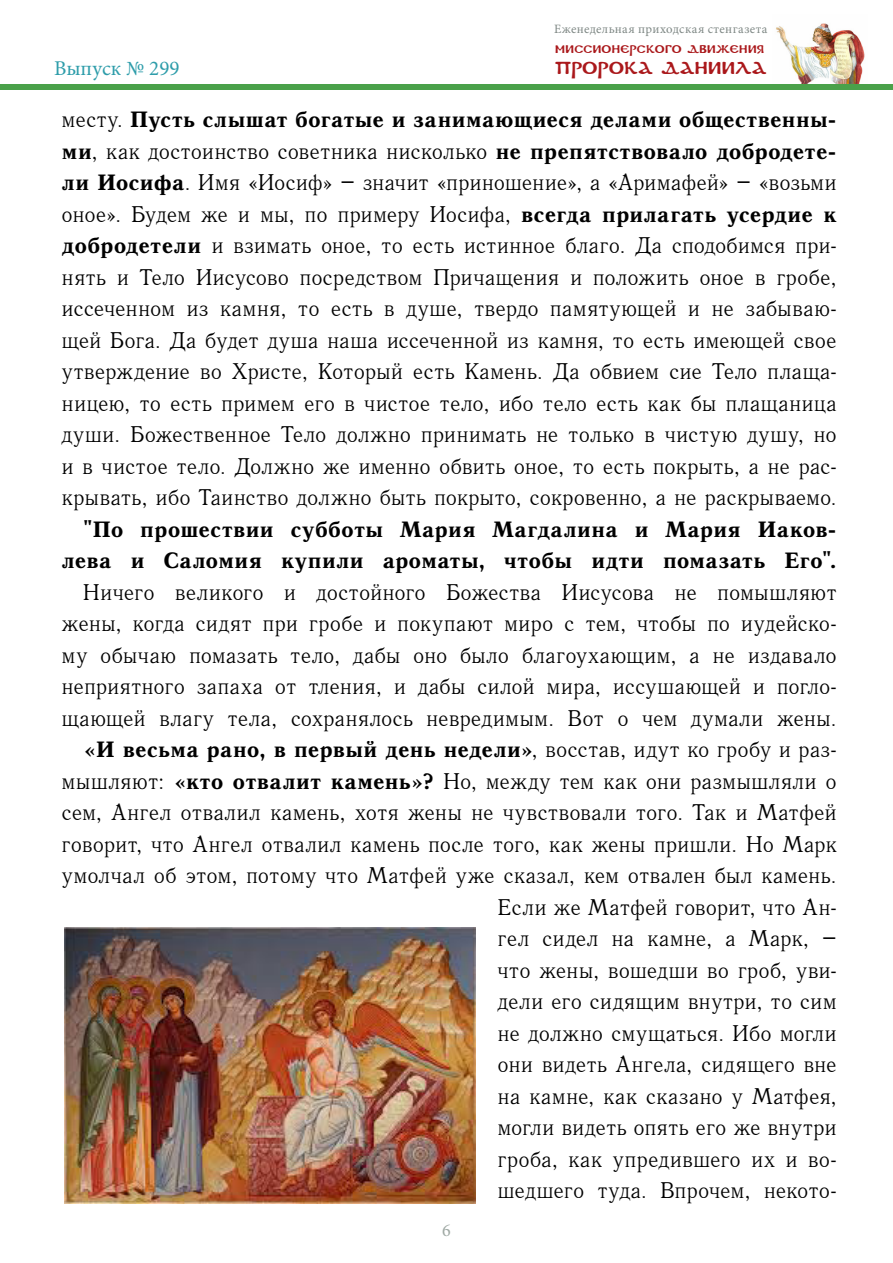
<style>
.page{position:relative;width:893px;height:1263px;background:#fff}
.page>*{position:absolute;margin:0;border:0;box-sizing:border-box;transform-origin:0 0}
._2__Основной_текст{font:22.5px/31.5px "Antiqua";color:#000;text-align:justify}
._2__Основной_текст-2{font:700 22.5px/31.5px "Antiqua";letter-spacing:-.01em;color:#000;text-align:right}
.t1{font:21px "Minion Pro";color:#2e9daa}
.t2{font:18px "Minion Pro";color:#9fa9a4}
.t3{font:17.1px "DS Coptic";letter-spacing:.01em;color:#aa181b}
.t4{font:12.75px "Minion Pro";letter-spacing:.03em;color:#7f8885}
.t5{font:10.95px "DS Coptic";letter-spacing:.025em;color:#aa181b}
.s1{font-weight:700}
</style>
<div class="page">
<img style="left:776px;top:23px;width:89px;height:61px">
<div style="left:0;top:84px;width:893px;height:5px;background:#4aa14a"></div>
<img style="left:64px;top:927px;width:412px;height:276px">
<p class="t1" style="left:54px;top:54px;width:127px">Выпуск № 299</p>
<p class="t4" style="left:554px;top:21px;width:215px">Еженедельная приходская стенгазета</p>
<p class="t5" style="left:555px;top:42px;width:210px">Миссионерского движения</p>
<p class="t3" style="left:555px;top:57px;width:213px">ПРОРОКА ДАНИИЛА</p>
<p class="_2__Основной_текст" style="left:62px;top:104px;width:777px">месту. <span class="s1">Пусть слышат богатые и занимающиеся делами общественны&shy;ми</span>, как достоинство советника нисколько <span class="s1">не препятствовало добродете&shy;ли Иосифа</span>. Имя «Иосиф» – значит «приношение», а «Аримафей» – «возьми оное». Будем же и мы, по примеру Иосифа, <span class="s1">всегда прилагать усердие к добродетели</span> и взимать оное, то есть истинное благо. Да сподобимся при&shy;нять и Тело Иисусово посредством Причащения и положить оное в гробе, иссеченном из камня, то есть в душе, твердо памятующей и не забываю&shy;щей Бога. Да будет душа наша иссеченной из камня, то есть имеющей свое утверждение во Христе, Который есть Камень. Да обвием сие Тело плаща&shy;ницею, то есть примем его в чистое тело, ибо тело есть как бы плащаница души. Божественное Тело должно принимать не только в чистую душу, но и в чистое тело. Должно же именно обвить оное, то есть покрыть, а не рас&shy;крывать, ибо Таинство должно быть покрыто, сокровенно, а не раскрываемо.</p>
<p class="_2__Основной_текст-2" style="left:62px;top:513px;width:777px">"По прошествии субботы Мария Магдалина и Мария Иаков&shy;лева и Саломия купили ароматы, чтобы идти помазать Его".</p>
<p class="_2__Основной_текст" style="left:62px;top:576px;width:777px;text-indent:21px">Ничего великого и достойного Божества Иисусова не помышляют жены, когда сидят при гробе и покупают миро с тем, чтобы по иудейско&shy;му обычаю помазать тело, дабы оно было благоухающим, а не издавало неприятного запаха от тления, и дабы силой мира, иссушающей и погло&shy;щающей влагу тела, сохранялось невредимым. Вот о чем думали жены.</p>
<p class="_2__Основной_текст" style="left:62px;top:734px;width:777px;text-align:right"><span class="s1">«И весьма рано, в первый день недели»</span>, восстав, идут ко гробу и раз&shy;мышляют: <span class="s1">«кто отвалит камень»?</span> Но, между тем как они размышляли о сем, Ангел отвалил камень, хотя жены не чувствовали того. Так и Матфей говорит, что Ангел отвалил камень после того, как жены пришли. Но Марк умолчал об этом, потому что Матфей уже сказал, кем отвален был камень.<br>Если же Матфей говорит, что Ан-<br>гел сидел на камне, а Марк, –<br>что жены, вошедши во гроб, уви-<br>дели его сидящим внутри, то сим<br>не должно смущаться. Ибо могли<br>они видеть Ангела, сидящего вне<br>на камне, как сказано у Матфея,<br>могли видеть опять его же внутри<br>гроба, как упредившего их и во-<br>шедшего туда. Впрочем, некото-</p>
<p class="t2" style="left:442px;top:1218px;width:10px">6</p>
</div>
